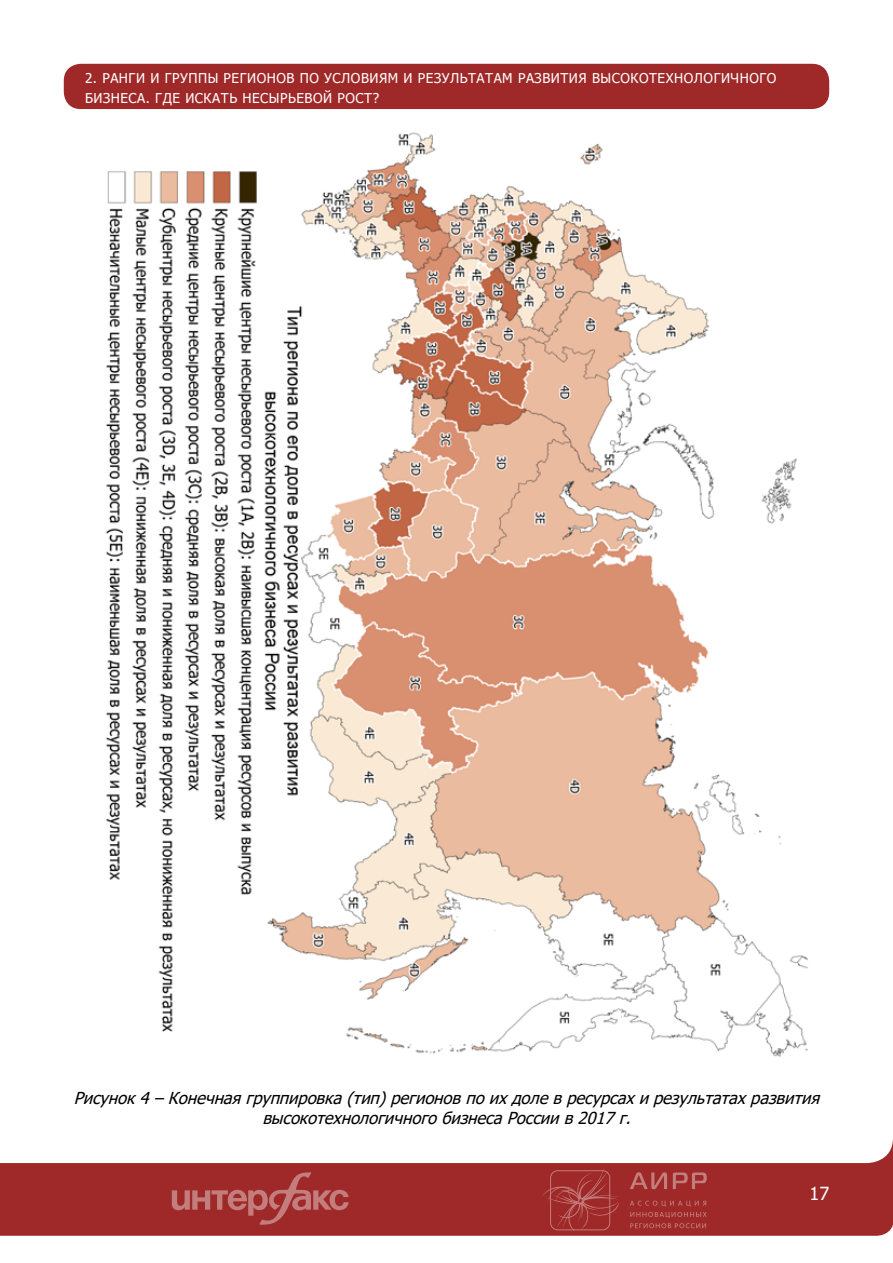
<style>
.page{position:relative;width:893px;height:1263px;background:#fff}
.page>*{position:absolute;margin:0;border:0;box-sizing:border-box;transform-origin:0 0}
.t1{font:18px "Tahoma";color:#fff}
.t2{font:italic 16.5px/19.8px "Tahoma";color:#000;text-align:center}
.t3{font:13.5px/19.8px "Tahoma";letter-spacing:.04em;color:#fff}
</style>
<div class="page">
<div style="left:0;top:1163px;width:893px;height:73px;background:#9e2928"></div>
<div style="left:64px;top:64px;width:765px;height:45px;background:#9e2928;border-radius:17px"></div>
<svg style="left:630px;top:1172px;width:37px;height:17px"></svg>
<svg style="left:673px;top:1172px;width:34px;height:17px"></svg>
<svg style="left:630px;top:1200px;width:77px;height:28px;background:#a33635"></svg>
<svg style="left:541px;top:1166px;width:79px;height:65px;background:#a33434"></svg>
<svg style="left:172px;top:1172px;width:177px;height:53px;background:#a73e3d"></svg>
<img style="left:105px;top:132px;width:703px;height:925px">
<p class="t3" style="left:85px;top:69px;width:693px">2. РАНГИ И ГРУППЫ РЕГИОНОВ ПО УСЛОВИЯМ И РЕЗУЛЬТАТАМ РАЗВИТИЯ ВЫСОКОТЕХНОЛОГИЧНОГО<br>БИЗНЕСА. ГДЕ ИСКАТЬ НЕСЫРЬЕВОЙ РОСТ?</p>
<p class="t2" style="left:74px;top:1089px;width:753px">Рисунок4–Конечнаягруппировка(тип)регионовпоихдолевресурсахирезультатахразвития высокотехнологичногобизнесаРоссиив2017г.</p>
<p class="t1" style="left:809px;top:1181px;width:21px">17</p>
</div>
